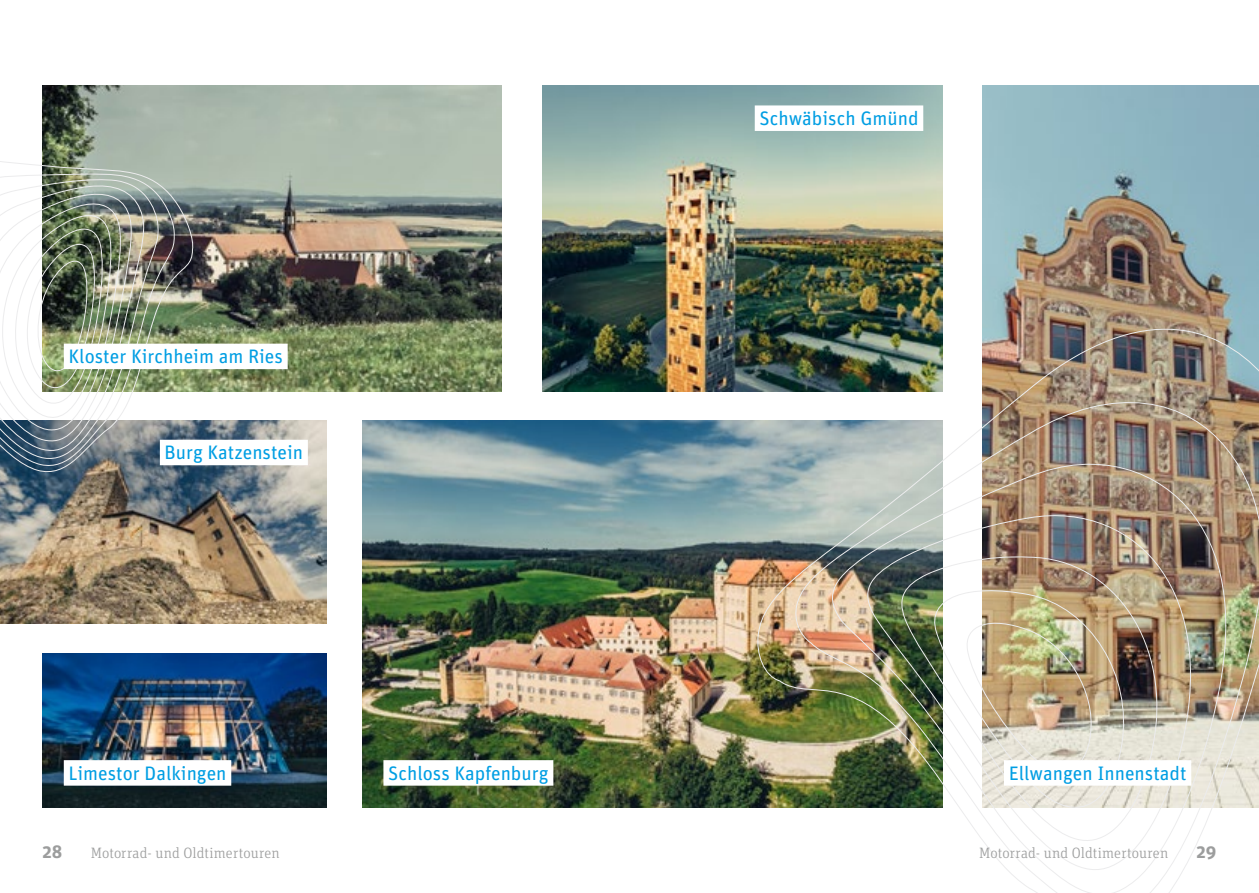
<style>
.page{position:relative;width:1259px;height:893px;background:#fff}
.page>*{position:absolute;margin:0;border:0;box-sizing:border-box;transform-origin:0 0}
.t1{font:19.5px "Unit Pro";color:#009ee3}
.t2{font:700 18px "Unit Pro";color:#9c9d9d}
.t3{font:300 15px "Unit Slab Pro";letter-spacing:.005em;color:#9c9d9d}
</style>
<div class="page">
<img style="left:362px;top:421px;width:394px;height:387px">
<img style="left:542px;top:85px;width:400px;height:306px">
<img style="left:982px;top:85px;width:277px;height:243px">
<div style="left:383px;top:760px;width:170px;height:26px;background:#fff"></div>
<div style="left:755px;top:105px;width:168px;height:26px;background:#fff"></div>
<img style="left:756px;top:328px;width:503px;height:565px">
<div style="left:1004px;top:760px;width:187px;height:26px;background:#fff"></div>
<img style="left:43px;top:85px;width:459px;height:306px">
<img style="left:0;top:421px;width:326px;height:203px">
<img style="left:43px;top:653px;width:283px;height:155px">
<img style="left:0;top:154px;width:194px;height:325px">
<div style="left:64px;top:344px;width:224px;height:25px;background:#fff"></div>
<div style="left:160px;top:440px;width:148px;height:25px;background:#fff"></div>
<div style="left:64px;top:760px;width:167px;height:26px;background:#fff"></div>
<p class="t1" style="left:68px;top:343px;width:216px">Kloster Kirchheim am Ries</p>
<p class="t1" style="left:165px;top:439px;width:140px">Burg Katzenstein</p>
<p class="t1" style="left:68px;top:759px;width:159px">Limestor Dalkingen</p>
<p class="t1" style="left:388px;top:759px;width:162px">Schloss Kapfenburg</p>
<p class="t1" style="left:759px;top:105px;width:161px">Schwäbisch Gmünd</p>
<p class="t1" style="left:1008px;top:759px;width:179px">Ellwangen Innenstadt</p>
<p class="t2" style="left:43px;top:838px;width:21px">28</p>
<p class="t3" style="left:91px;top:843px;width:190px">Motorrad- und Oldtimertouren</p>
<p class="t3" style="left:979px;top:843px;width:190px">Motorrad- und Oldtimertouren</p>
<p class="t2" style="left:1196px;top:838px;width:21px">29</p>
</div>
